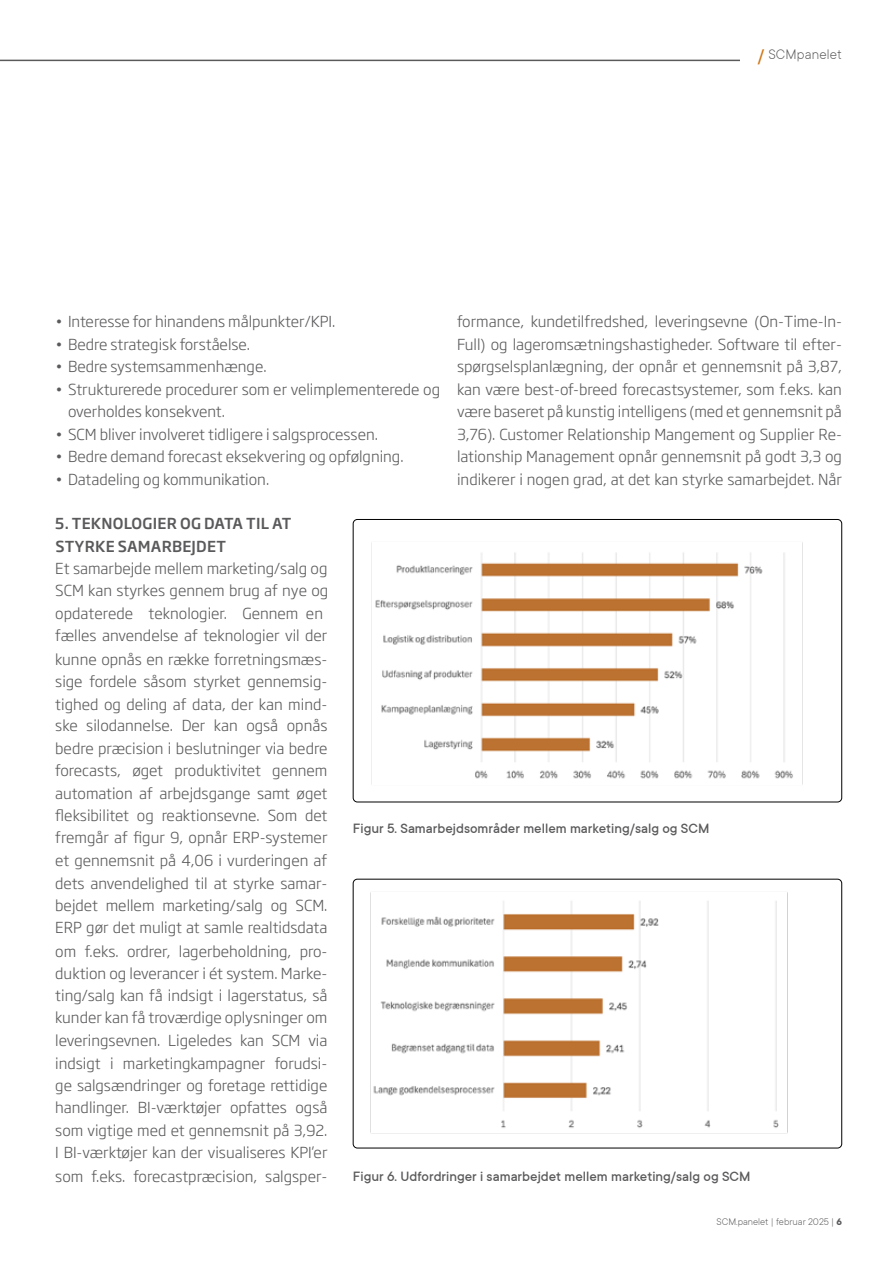
<style>
.page{position:relative;width:893px;height:1263px;background:#fff}
.page>*{position:absolute;margin:0;border:0;box-sizing:border-box;transform-origin:0 0}
.t1{font:300 15px/22.5px "Soho Gothic Pro";color:#5a5a5c;text-align:justify}
.t2{font:500 15px "TT Commons";color:#5a5a5c}
.t3{font:500 15px/23.5px "Soho Gothic Pro";letter-spacing:.015em;color:#5a5a5c}
.t4{font:300 15px "TT Commons";letter-spacing:.01em;color:#5a5a5c}
.t5{font:300 10.5px "TT Commons";color:#5a5a5c}
.s1{font-weight:500;font-size:18.75px;color:#ce7717}
.s2{font-weight:700}
</style>
<div class="page">
<hr style="left:0;top:60px;width:842px;height:1px;background:#5a5a5c">
<div style="left:740px;top:46px;width:102px;height:19px;background:#fff"></div>
<img style="left:371px;top:542px;width:432px;height:243px">
<div style="left:353px;top:519px;width:489px;height:283px;border:1px solid #000;border-radius:4px"></div>
<img style="left:370px;top:892px;width:418px;height:242px">
<div style="left:353px;top:879px;width:489px;height:269px;border:1px solid #000;border-radius:4px"></div>
<p class="t4" style="left:758px;top:46px;width:86px"><span class="s1">/</span> SCMpanelet</p>
<p class="t1" style="left:55px;top:310px;width:282px">• Interesse for hinandens målpunkter/KPI.</p>
<p class="t1" style="left:55px;top:332px;width:196px">• Bedre strategisk forståelse.</p>
<p class="t1" style="left:55px;top:355px;width:213px">• Bedre systemsammenhænge.</p>
<p class="t1" style="left:68px;top:377px;width:374px;text-indent:-13px">• Strukturerede procedurer som er velimplementerede og overholdes konsekvent.</p>
<p class="t1" style="left:55px;top:422px;width:324px">• SCM bliver involveret tidligere i salgsprocessen.</p>
<p class="t1" style="left:55px;top:445px;width:350px">• Bedre demand forecast eksekvering og opfølgning.</p>
<p class="t1" style="left:55px;top:467px;width:215px">• Datadeling og kommunikation.</p>
<p class="t3" style="left:55px;top:511px;width:238px">5. TEKNOLOGIER OG DATA TIL AT<br>STYRKE SAMARBEJDET</p>
<p class="t1" style="left:55px;top:556px;width:274px;text-align:left">Et samarbejde mellem marketing/salg og SCM kan styrkes gennem brug af nye og opdaterede teknologier. Gennem en fælles anvendelse af teknologier vil der kunne opnås en række forretningsmæs&shy;sige fordele såsom styrket gennemsig&shy;tighed og deling af data, der kan mind&shy;ske silodannelse. Der kan også opnås bedre præcision i beslutninger via bedre forecasts, øget produktivitet gennem automation af arbejdsgange samt øget fleksibilitet og reaktionsevne. Som det fremgår af figur 9, opnår ERP-systemer et gennemsnit på 4,06 i vurderingen af dets anvendelighed til at styrke samar-</p>
<p class="t1" style="left:55px;top:893px;width:274px">bejdet mellem marketing/salg og SCM.<br>ERP gør det muligt at samle realtidsdata om f.eks. ordrer, lagerbeholdning, pro&shy;duktion og leverancer i ét system. Marke&shy;ting/salg kan få indsigt i lagerstatus, så kunder kan få troværdige oplysninger om leveringsevnen. Ligeledes kan SCM via indsigt i marketingkampagner forudsi-</p>
<p class="t1" style="left:55px;top:1073px;width:274px">ge salgsændringer og foretage rettidige handlinger. BI-værktøjer opfattes også som vigtige med et gennemsnit på 3,92.<br>I BI-værktøjer kan der visualiseres KPI’er som f.eks. forecastpræcision, salgsper-</p>
<p class="t1" style="left:457px;top:310px;width:386px">formance, kundetilfredshed, leveringsevne (On-Time-In-Full) og lageromsætningshastigheder. Software til efter&shy;spørgselsplanlægning, der opnår et gennemsnit på 3,87, kan være best-of-breed forecastsystemer, som f.eks. kan være baseret på kunstig intelligens (med et gennemsnit på 3,76). Customer Relationship Mangement og Supplier Re&shy;lationship Management opnår gennemsnit på godt 3,3 og indikerer i nogen grad, at det kan styrke samarbejdet. Når</p>
<p class="t2" style="left:353px;top:820px;width:358px">Figur 5. Samarbejdsområder mellem marketing/salg og SCM</p>
<p class="t2" style="left:353px;top:1168px;width:399px">Figur 6. Udfordringer i samarbejdet mellem marketing/salg og SCM</p>
<p class="t5" style="left:717px;top:1216px;width:127px">SCM.panelet | februar 2025 | <span class="s2">6</span></p>
</div>
